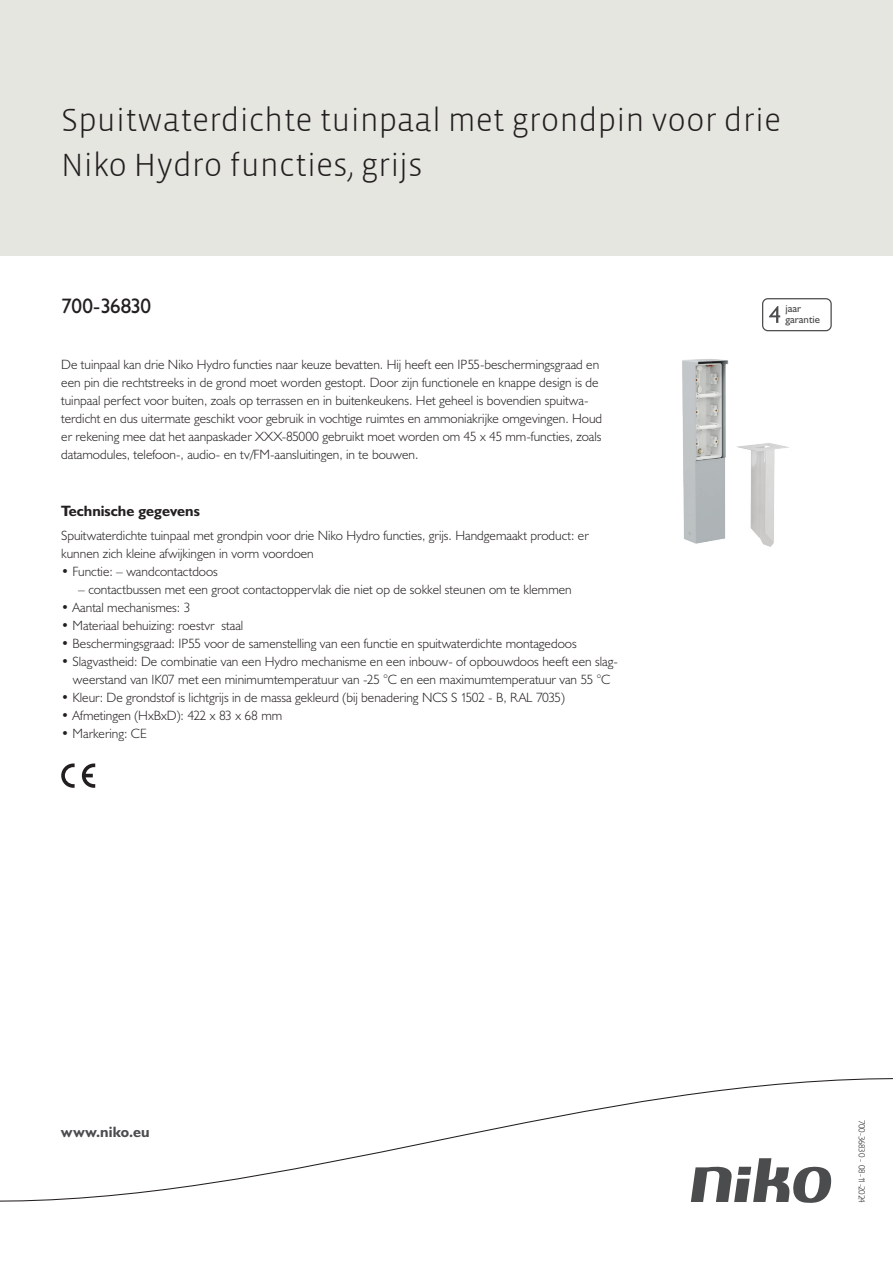
<style>
.page{position:relative;width:893px;height:1263px;background:#fff}
.page>*{position:absolute;margin:0;border:0;box-sizing:border-box;transform-origin:0 0}
.Title_datasheets{font:300 33px/45px "Vista Sans";color:#231f20}
.Article_number{font:21px "Humanist 521 BT";letter-spacing:-.02em;color:#231f20}
.Titles_parts{font:700 15px "Humanist 521 BT";color:#231f20}
.titel_afbeelding{font:700 15px "Humanist 521 BT";letter-spacing:.005em;color:#4b4c4d}
.Platte_tekst_CAB{font:300 13.5px/18px "Humanist 521 BT";color:#231f20}
.USP_Bullets{font:300 13.5px/18px "Humanist 521 BT";color:#231f20;text-align:center}
.USP_Bullets_level_2{font:300 13.5px "Humanist 521 BT";color:#231f20}
.t1{font:10.8px/10.8px "Humanist 521 BT";color:#4b4c4d}
.Revision{font:300 9px "Humanist 521 BT";letter-spacing:-.05em;color:#231f20}
</style>
<div class="page">
<div style="left:0;top:0;width:893px;height:255px;background:#e6e6e0"></div>
<svg style="left:82px;top:763px;width:13px;height:25px"></svg>
<svg style="left:61px;top:763px;width:14px;height:25px"></svg>
<svg style="left:762px;top:298px;width:70px;height:33px"></svg>
<svg style="left:0;top:1078px;width:893px;height:125px"></svg>
<img style="left:682px;top:359px;width:107px;height:188px">
<p class="Title_datasheets" style="left:61px;top:98px;width:721px">Spuitwaterdichte tuinpaal met grondpin voor drie<br>Niko Hydro functies, grijs</p>
<p class="Article_number" style="left:61px;top:293px;width:91px">700-36830</p>
<p class="t1" style="left:785px;top:303px;width:36px">jaar garantie</p>
<p class="Platte_tekst_CAB" style="left:61px;top:355px;width:542px">De tuinpaal kan drie Niko Hydro functies naar keuze bevatten. Hij heeft een IP55-beschermingsgraad en een pin die rechtstreeks in de grond moet worden gestopt. Door zijn functionele en knappe design is de tuinpaal perfect voor buiten, zoals op terrassen en in buitenkeukens. Het geheel is bovendien spuitwa&shy;terdicht en dus uitermate geschikt voor gebruik in vochtige ruimtes en ammoniakrijke omgevingen. Houd er rekening mee dat het aanpaskader XXX-85000 gebruikt moet worden om 45 x 45 mm-functies, zoals datamodules, telefoon-, audio- en tv/FM-aansluitingen, in te bouwen.</p>
<p class="Titles_parts" style="left:61px;top:501px;width:140px">Technische gegevens</p>
<p class="Platte_tekst_CAB" style="left:61px;top:526px;width:529px">Spuitwaterdichte tuinpaal met grondpin voor drie Niko Hydro functies, grijs. Handgemaakt product: er kunnen zich kleine afwijkingen in vorm voordoen</p>
<p class="USP_Bullets" style="left:61px;top:562px;width:158px">• Functie: – wandcontactdoos</p>
<p class="USP_Bullets_level_2" style="left:78px;top:581px;width:495px">– contactbussen met een groot contactoppervlak die niet op de sokkel steunen om te klemmen</p>
<p class="USP_Bullets" style="left:61px;top:598px;width:131px">• Aantal mechanismes: 3</p>
<p class="USP_Bullets" style="left:61px;top:616px;width:184px">• Materiaal behuizing: roestvrĳ staal</p>
<p class="USP_Bullets" style="left:61px;top:634px;width:517px">• Beschermingsgraad: IP55 voor de samenstelling van een functie en spuitwaterdichte montagedoos</p>
<p class="USP_Bullets" style="left:61px;top:652px;width:558px">• Slagvastheid: De combinatie van een Hydro mechanisme en een inbouw- of opbouwdoos heeft een slag&shy;weerstand van IK07 met een minimumtemperatuur van -25 °C en een maximumtemperatuur van 55 °C</p>
<p class="USP_Bullets" style="left:61px;top:688px;width:505px">• Kleur: De grondstof is lichtgrijs in de massa gekleurd (bij benadering NCS S 1502 - B, RAL 7035)</p>
<p class="USP_Bullets" style="left:61px;top:706px;width:223px">• Afmetingen (HxBxD): 422 x 83 x 68 mm</p>
<p class="USP_Bullets" style="left:61px;top:724px;width:87px">• Markering: CE</p>
<p class="titel_afbeelding" style="left:61px;top:1122px;width:90px">www.niko.eu</p>
<p class="Revision" style="left:868px;top:1120px;width:85px;rotate:90deg">700-36830 - 08-11-2024</p>
</div>
